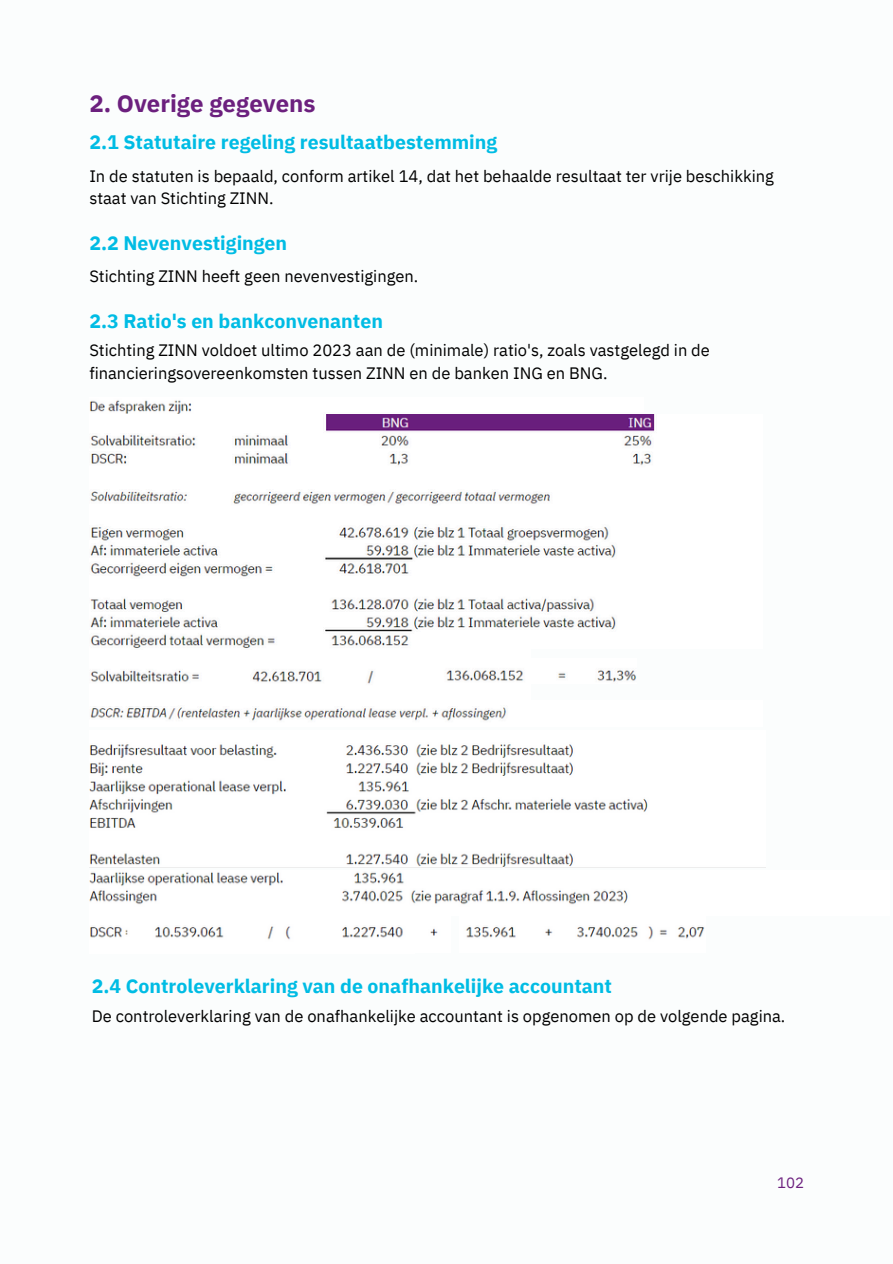
<style>
.page{position:relative;width:893px;height:1264px;background:#fff}
.page>*{position:absolute;margin:0;border:0;box-sizing:border-box;transform-origin:0 0}
.t1{font:700 24px "IBM Plex Sans";color:#6c207e}
.t2{font:700 19.5px "IBM Plex Sans";color:#00bce4}
.t3{font:16.5px/22.5px "IBM Plex Sans";color:#000}
.t4{font:15px "IBM Plex Sans";color:#6c207e}
</style>
<div class="page">
<div style="left:0;top:0;width:892px;height:1263px;background:#fbfdfd"></div>
<img style="left:90px;top:400px;width:102px;height:14px">
<img style="left:89px;top:744px;width:559px;height:123px">
<img style="left:89px;top:872px;width:539px;height:68px">
<img style="left:90px;top:414px;width:565px;height:307px">
<div style="left:531px;top:649px;width:268px;height:51px;background:#fbfdfd"></div>
<img style="left:426px;top:658px;width:210px;height:25px">
<div style="left:415px;top:915px;width:477px;height:60px;background:#fbfdfd"></div>
<img style="left:430px;top:928px;width:8px;height:8px">
<img style="left:459px;top:914px;width:246px;height:26px">
<p class="t1" style="left:89px;top:87px;width:228px">2. Overige gegevens</p>
<h2 class="t2" style="left:89px;top:129px;width:409px">2.1 Statutaire regeling resultaatbestemming</h2>
<p class="t3" style="left:89px;top:164px;width:686px">In de statuten is bepaald, conform artikel 14, dat het behaalde resultaat ter vrije beschikking staat van Stichting ZINN.</p>
<p class="t2" style="left:89px;top:230px;width:199px">2.2 Nevenvestigingen</p>
<p class="t3" style="left:89px;top:264px;width:330px">Stichting ZINN heeft geen nevenvestigingen.</p>
<p class="t2" style="left:89px;top:308px;width:295px">2.3 Ratio's en bankconvenanten</p>
<p class="t3" style="left:89px;top:339px;width:622px">Stichting ZINN voldoet ultimo 2023 aan de (minimale) ratio's, zoals vastgelegd in de financieringsovereenkomsten tussen ZINN en de banken ING en BNG.</p>
<p class="t2" style="left:92px;top:973px;width:522px">2.4 Controleverklaring van de onafhankelijke accountant</p>
<p class="t3" style="left:92px;top:1004px;width:695px">De controleverklaring van de onafhankelijke accountant is opgenomen op de volgende pagina.</p>
<p class="t4" style="left:777px;top:1172px;width:28px">102</p>
</div>
